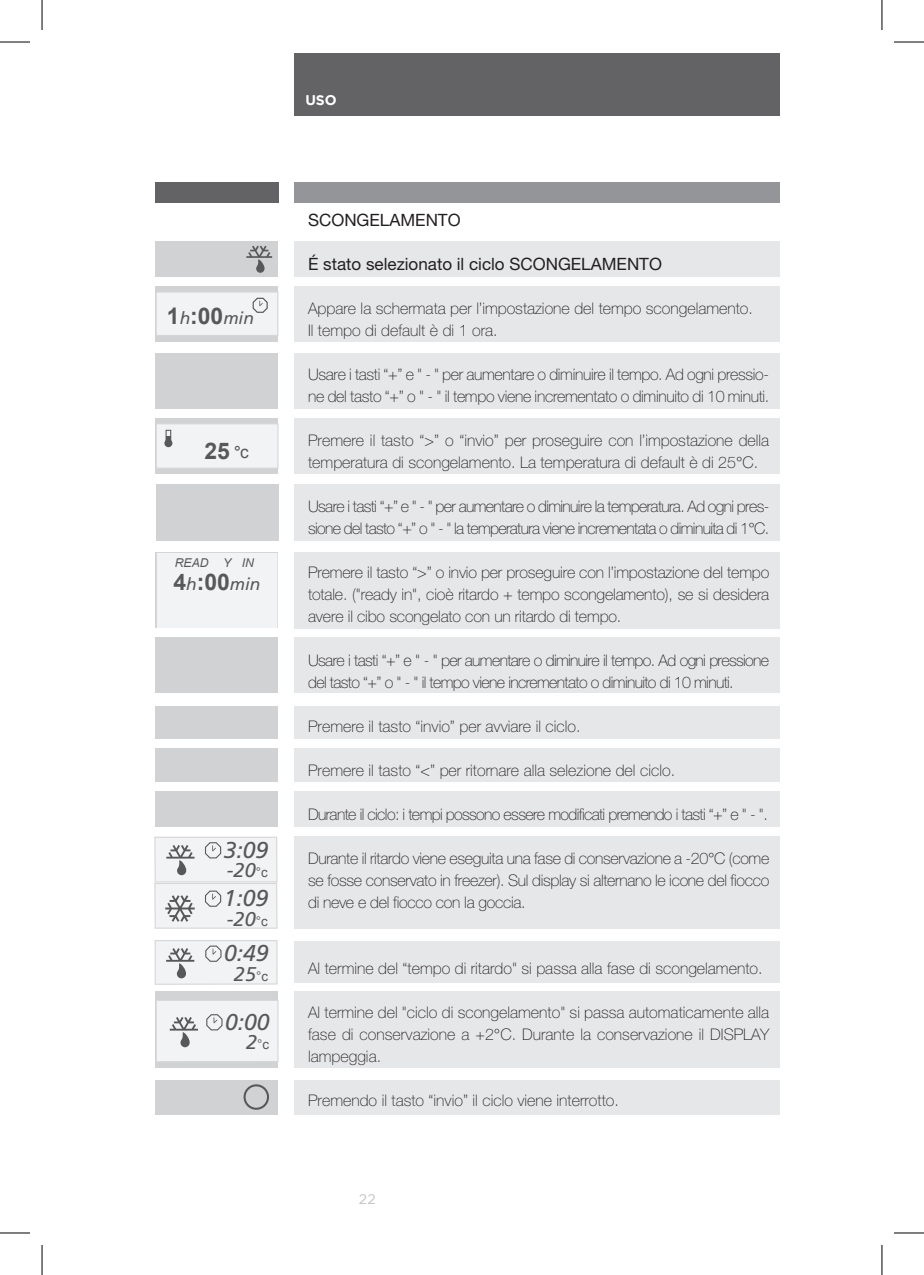
<style>
.page{position:relative;width:924px;height:1275px;background:#fff}
.page>*{position:absolute;margin:0;border:0;box-sizing:border-box;transform-origin:0 0}
.t1{font:700 23px "Arial";color:#57585a}
.t2{font:italic 23px "Frutiger";color:#57585a}
.t3{font:italic 19.8px "Frutiger";color:#57585a}
.t4{font:italic 17.2px "Frutiger";color:#57585a}
.t5{font:17px "Helvetica Neue LT Std";color:#231f20}
.t6{font:100 16px/22px "Helvetica Neue LT Std";letter-spacing:-.01em;color:#231f20}
.t7{font:100 16px/22px "Helvetica Neue LT Std";letter-spacing:-.04em;color:#231f20}
.t8{font:700 14px "Gotham";color:#fff}
.t9{font:14px "Gotham";color:#c2c3c6}
.t10{font:13.2px "Arial";color:#57585a}
.t11{font:italic 12.2px "Arial";color:#57585a}
.s1{font-family:"Frutiger";font-weight:400;font-style:italic;font-size:17.2px}
.s2{font-family:"Arial";font-style:normal}
.s3{font-family:"Arial";font-style:normal;font-size:13.2px}
.s4{font-family:"Frutiger";font-style:italic;font-size:19.8px}
</style>
<div class="page">
<div style="left:294px;top:53px;width:485px;height:63px;background:#636366"></div>
<div style="left:294px;top:183px;width:485px;height:20px;background:#939598"></div>
<div style="left:294px;top:242px;width:485px;height:35px;background:#e6e7e9"></div>
<div style="left:294px;top:286px;width:485px;height:55px;background:#e6e7e9"></div>
<div style="left:294px;top:353px;width:485px;height:55px;background:#e6e7e9"></div>
<div style="left:294px;top:418px;width:485px;height:55px;background:#e6e7e9"></div>
<div style="left:294px;top:484px;width:485px;height:57px;background:#e6e7e9"></div>
<div style="left:294px;top:836px;width:485px;height:92px;background:#e6e7e9"></div>
<div style="left:294px;top:1079px;width:485px;height:35px;background:#e6e7e9"></div>
<div style="left:294px;top:706px;width:485px;height:33px;background:#e6e7e9"></div>
<div style="left:294px;top:749px;width:485px;height:33px;background:#e6e7e9"></div>
<div style="left:294px;top:791px;width:485px;height:36px;background:#e6e7e9"></div>
<div style="left:294px;top:941px;width:485px;height:42px;background:#e6e7e9"></div>
<div style="left:294px;top:991px;width:485px;height:77px;background:#e6e7e9"></div>
<div style="left:155px;top:183px;width:123px;height:20px;background:#636366"></div>
<div style="left:155px;top:242px;width:123px;height:35px;background:#d1d2d4"></div>
<div style="left:155px;top:286px;width:123px;height:55px;background:#d1d2d4"></div>
<div style="left:155px;top:353px;width:123px;height:55px;background:#d1d2d4"></div>
<div style="left:155px;top:418px;width:123px;height:55px;background:#d1d2d4"></div>
<div style="left:155px;top:484px;width:123px;height:57px;background:#d1d2d4"></div>
<div style="left:155px;top:1079px;width:123px;height:35px;background:#d1d2d4"></div>
<div style="left:155px;top:706px;width:123px;height:33px;background:#d1d2d4"></div>
<div style="left:155px;top:749px;width:123px;height:33px;background:#d1d2d4"></div>
<div style="left:155px;top:791px;width:123px;height:36px;background:#d1d2d4"></div>
<svg style="left:246px;top:246px;width:26px;height:27px"></svg>
<div style="left:155px;top:991px;width:123px;height:77px;background:#d1d2d4"></div>
<div style="left:156px;top:423px;width:122px;height:46px;background:#f2f3f4;border:1px solid #d5d6d8"></div>
<div style="left:164px;top:439px;width:8px;height:8px;background:#57585a;border-radius:50%"></div>
<div style="left:165px;top:430px;width:6px;height:13px;border:1px solid #57585a"></div>
<div style="left:155px;top:552px;width:123px;height:75px;background:#d1d2d4"></div>
<div style="left:155px;top:638px;width:123px;height:55px;background:#d1d2d4"></div>
<div style="left:243px;top:1084px;width:26px;height:25px;border:2px solid #57585a;border-radius:50%"></div>
<div style="left:155px;top:291px;width:123px;height:45px;background:#f2f3f4;border:1px solid #d5d6d8"></div>
<svg style="left:252px;top:297px;width:16px;height:16px"></svg>
<div style="left:157px;top:553px;width:120px;height:74px;background:#f2f3f4"></div>
<div style="left:155px;top:837px;width:122px;height:45px;background:#f2f3f4"></div>
<div style="left:154px;top:836px;width:123px;height:46px;border:1px solid #d5d6d8"></div>
<svg style="left:205px;top:842px;width:17px;height:17px"></svg>
<div style="left:155px;top:883px;width:122px;height:45px;background:#f2f3f4"></div>
<div style="left:154px;top:883px;width:123px;height:45px;border:1px solid #d5d6d8"></div>
<svg style="left:205px;top:890px;width:17px;height:17px"></svg>
<svg style="left:165px;top:895px;width:30px;height:26px"></svg>
<svg style="left:166px;top:845px;width:28px;height:30px"></svg>
<div style="left:155px;top:940px;width:122px;height:44px;background:#f2f3f4"></div>
<div style="left:154px;top:940px;width:123px;height:44px;border:1px solid #d5d6d8"></div>
<svg style="left:205px;top:945px;width:17px;height:17px"></svg>
<svg style="left:166px;top:948px;width:28px;height:30px"></svg>
<div style="left:156px;top:1000px;width:122px;height:61px;background:#f2f3f4"></div>
<div style="left:155px;top:999px;width:123px;height:63px;border:1px solid #d5d6d8"></div>
<svg style="left:206px;top:1014px;width:17px;height:17px"></svg>
<svg style="left:170px;top:1017px;width:28px;height:30px"></svg>
<div style="left:294px;top:552px;width:485px;height:76px;background:#e6e7e9"></div>
<div style="left:294px;top:637px;width:485px;height:56px;background:#e6e7e9"></div>
<hr style="left:0;top:42px;width:30px;height:1px;background:#000">
<hr style="left:893px;top:42px;width:30px;height:1px;background:#000">
<hr style="left:0;top:1232px;width:30px;height:1px;background:#000">
<hr style="left:893px;top:1232px;width:30px;height:1px;background:#000">
<hr style="left:42px;top:0;width:1px;height:30px;background:#000">
<hr style="left:42px;top:1245px;width:1px;height:30px;background:#000">
<hr style="left:881px;top:0;width:1px;height:30px;background:#000">
<hr style="left:881px;top:1245px;width:1px;height:30px;background:#000">
<p class="t8" style="left:305px;top:92px;width:33px">USO</p>
<h1 class="t1" style="left:167px;top:300px;width:88px">1<span class="s1">h</span>:00<span class="s1">min</span></h1>
<h1 class="t1" style="left:204px;top:436px;width:27px">25</h1>
<p class="t4" style="left:233px;top:442px;width:17px">°<span class="s2">c</span></p>
<p class="t11" style="left:175px;top:554px;width:81px">READ Y IN</p>
<h1 class="t1" style="left:173px;top:566px;width:88px">4<span class="s1">h</span>:00<span class="s1">min</span></h1>
<h1 class="t2" style="left:224px;top:836px;width:46px">3:09</h1>
<p class="t3" style="left:227px;top:859px;width:42px">-20<span class="s3">°c</span></p>
<h1 class="t2" style="left:224px;top:885px;width:46px">1:09</h1>
<p class="t3" style="left:227px;top:907px;width:42px">-20<span class="s3">°c</span></p>
<h1 class="t2" style="left:224px;top:940px;width:46px">0:49</h1>
<p class="t3" style="left:234px;top:962px;width:36px">25<span class="s3">°c</span></p>
<h1 class="t2" style="left:225px;top:1008px;width:46px">0:00</h1>
<p class="t10" style="left:246px;top:1036px;width:24px"><span class="s4">2</span>°c</p>
<p class="t5" style="left:308px;top:210px;width:154px">SCONGELAMENTO</p>
<p class="t5" style="left:308px;top:254px;width:355px">É stato selezionato il ciclo SCONGELAMENTO</p>
<p class="t6" style="left:308px;top:297px;width:446px">Appare la schermata per l’impostazione del tempo scongelamento.<br>Il tempo di default è di 1 ora.</p>
<p class="t6" style="left:308px;top:363px;width:462px">Usare i tasti “+” e " - " per aumentare o diminuire il tempo. Ad ogni pressio&shy;ne del tasto “+” o " - " il tempo viene incrementato o diminuito di 10 minuti.</p>
<p class="t6" style="left:308px;top:429px;width:462px">Premere il tasto “&gt;” o “invio” per proseguire con l’impostazione della temperatura di scongelamento. La temperatura di default è di 25°C.</p>
<p class="t7" style="left:308px;top:495px;width:462px">Usare i tasti “+” e " - " per aumentare o diminuire la temperatura. Ad ogni pres&shy;sione del tasto “+” o " - " la temperatura viene incrementata o diminuita di 1°C.</p>
<p class="t6" style="left:308px;top:561px;width:462px;text-align:justify">Premere il tasto “&gt;” o invio per proseguire con l’impostazione del tempo totale. ("ready in", cioè ritardo + tempo scongelamento), se si desidera avere il cibo scongelato con un ritardo di tempo.</p>
<p class="t7" style="left:308px;top:649px;width:462px">Usare i tasti “+” e " - " per aumentare o diminuire il tempo. Ad ogni pressione del tasto “+” o " - " il tempo viene incrementato o diminuito di 10 minuti.</p>
<p class="t6" style="left:308px;top:715px;width:274px">Premere il tasto “invio” per avviare il ciclo.</p>
<p class="t6" style="left:308px;top:759px;width:368px">Premere il tasto “&lt;” per ritornare alla selezione del ciclo.</p>
<p class="t7" style="left:308px;top:803px;width:461px">Durante il ciclo: i tempi possono essere modificati premendo i tasti “+” e " - ".</p>
<p class="t6" style="left:308px;top:847px;width:462px;text-align:justify">Durante il ritardo viene eseguita una fase di conservazione a -20°C (come se fosse conservato in freezer). Sul display si alternano le icone del fiocco di neve e del fiocco con la goccia.</p>
<p class="t6" style="left:308px;top:957px;width:455px">Al termine del “tempo di ritardo" si passa alla fase di scongelamento.</p>
<p class="t6" style="left:308px;top:1001px;width:462px;text-align:justify">Al termine del "ciclo di scongelamento" si passa automaticamente alla fase di conservazione a +2°C. Durante la conservazione il DISPLAY lampeggia.</p>
<p class="t6" style="left:308px;top:1089px;width:312px">Premendo il tasto “invio” il ciclo viene interrotto.</p>
<p class="t9" style="left:359px;top:1191px;width:18px">22</p>
</div>
